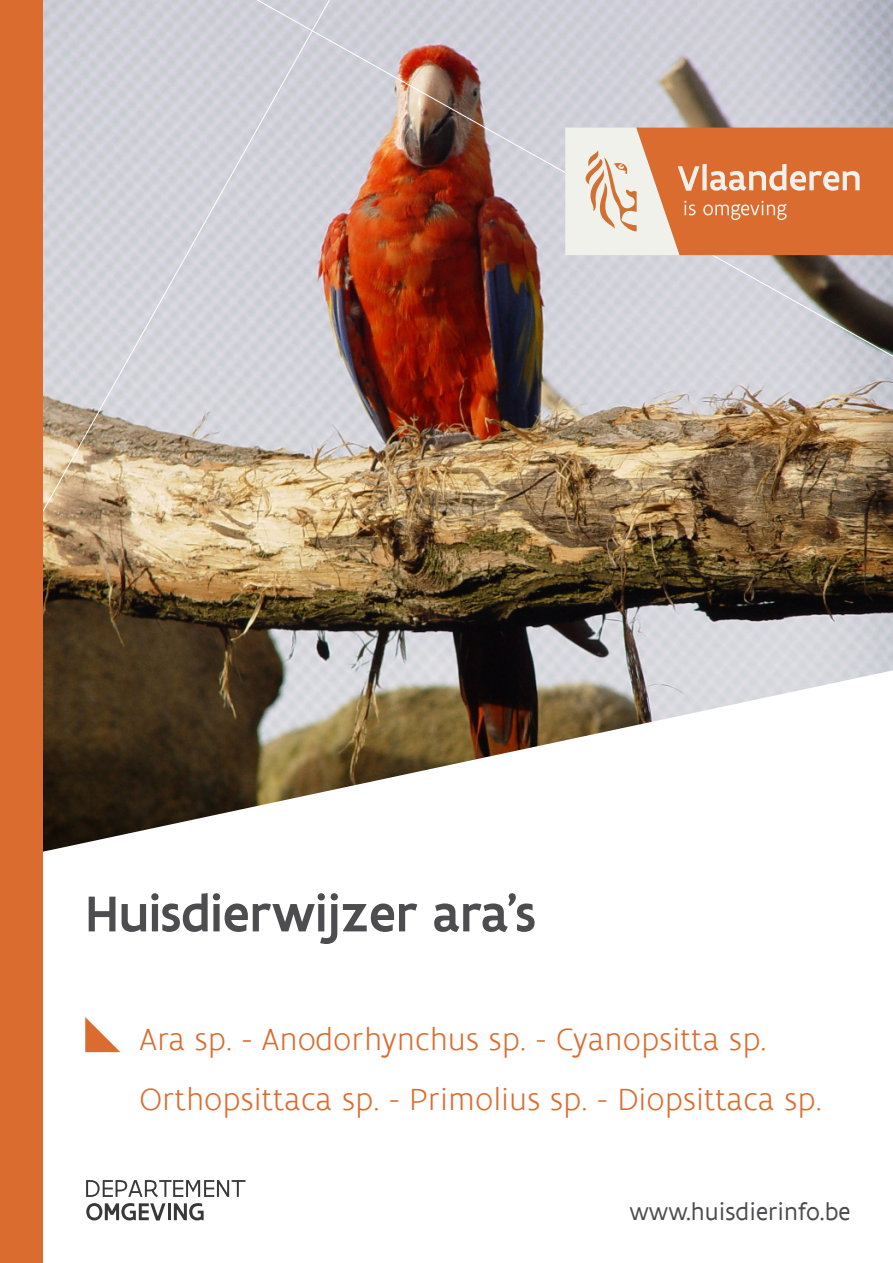
<style>
.page{position:relative;width:893px;height:1263px;background:#fff}
.page>*{position:absolute;margin:0;border:0;box-sizing:border-box;transform-origin:0 0}
.t1{font:500 54px "Flanders Art Sans";color:#4d4d4f}
.t2{font:300 33px/60.2px "Flanders Art Sans";color:#db6c30}
.t3{font:25.5px "Flanders Art Sans";color:#4d4d4f}
</style>
<div class="page">
<img style="left:375px;top:395px;width:518px;height:275px">
<svg style="left:43px;top:670px;width:850px;height:383px"></svg>
<svg style="left:85px;top:1017px;width:35px;height:35px"></svg>
<img style="left:43px;top:0;width:332px;height:721px">
<img style="left:161px;top:0;width:732px;height:395px">
<svg style="left:565px;top:128px;width:328px;height:127px;background:#e1956a"></svg>
<div style="left:0;top:0;width:43px;height:1263px;background:#db6c30"></div>
<svg style="left:86px;top:1180px;width:159px;height:17px"></svg>
<svg style="left:86px;top:1203px;width:79px;height:17px"></svg>
<hr style="left:168px;top:1203px;width:3px;height:17px;background:#383839">
<svg style="left:174px;top:1203px;width:30px;height:17px"></svg>
<h1 class="t1" style="left:85px;top:880px;width:452px">Huisdierwijzer ara's</h1>
<p class="t2" style="left:140px;top:1010px;width:684px">Ara sp. - Anodorhynchus sp. - Cyanopsitta sp.<br>Orthopsittaca sp. - Primolius sp. - Diopsittaca sp.</p>
<p class="t3" style="left:629px;top:1196px;width:222px">www.huisdierinfo.be</p>
</div>
